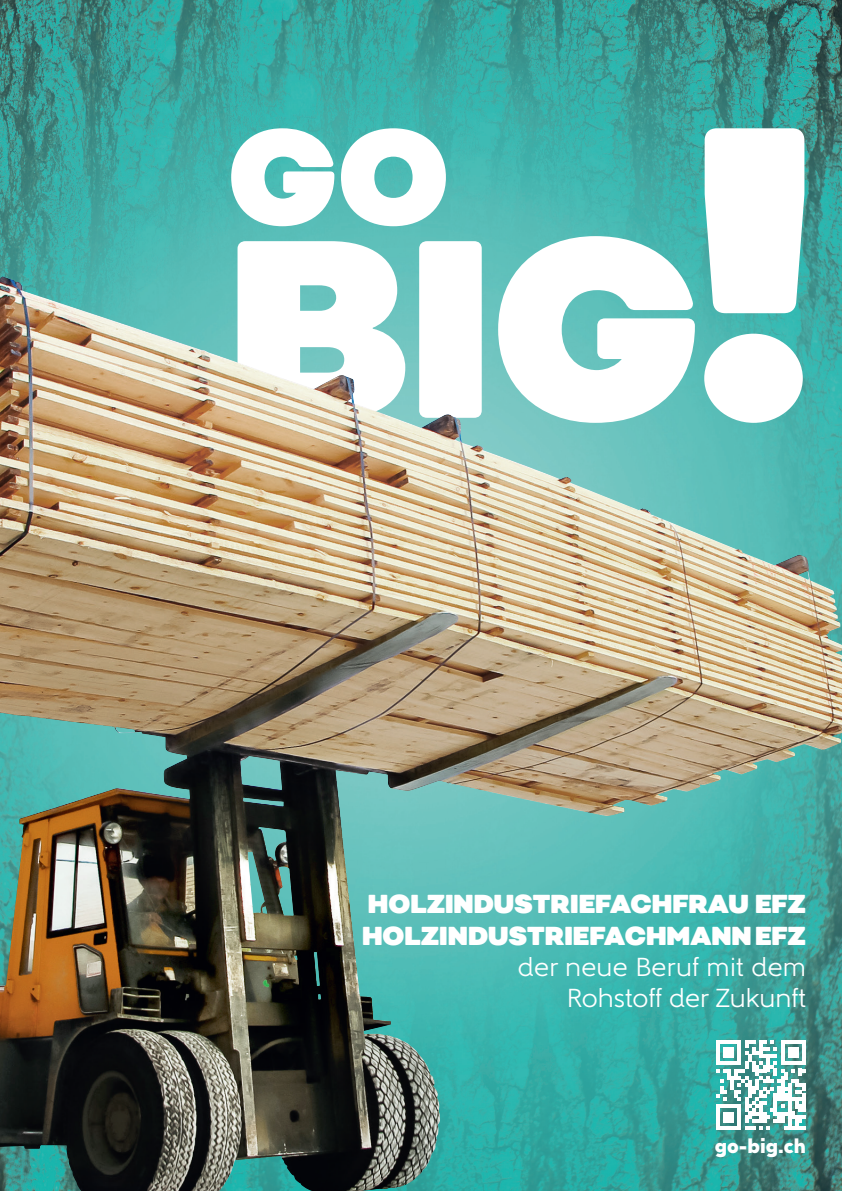
<style>
.page{position:relative;width:842px;height:1191px;background:#fff}
.page>*{position:absolute;margin:0;border:0;box-sizing:border-box;transform-origin:0 0}
.t1{font:900 26px/31.2px "Nutmeg Headline";color:#fff}
.t2{font:26px/31.2px "Gentleman 500";color:#fff;text-align:right}
.t3{font:900 20px "Gentleman 1000";color:#fff}
</style>
<div class="page">
<img style="left:0;top:0;width:842px;height:1191px">
<svg style="left:231px;top:128px;width:103px;height:98px"></svg>
<svg style="left:341px;top:128px;width:105px;height:98px"></svg>
<svg style="left:238px;top:241px;width:167px;height:35px"></svg>
<div style="left:419px;top:241px;width:63px;height:177px;background:#fff;border-radius:8px"></div>
<svg style="left:498px;top:236px;width:197px;height:187px"></svg>
<svg style="left:704px;top:128px;width:100px;height:295px"></svg>
<img style="left:0;top:276px;width:440px;height:915px">
<svg style="left:716px;top:1040px;width:90px;height:89px"></svg>
<p class="t1" style="left:362px;top:889px;width:445px">HOLZINDUSTRIEFACHFRAU EFZ<br>HOLZINDUSTRIEFACHMANNEFZ</p>
<p class="t2" style="left:518px;top:951px;width:290px">der neue Beruf mit dem<br>Rohstoff der Zukunft</p>
<p class="t3" style="left:715px;top:1133px;width:93px">go-big.ch</p>
</div>
